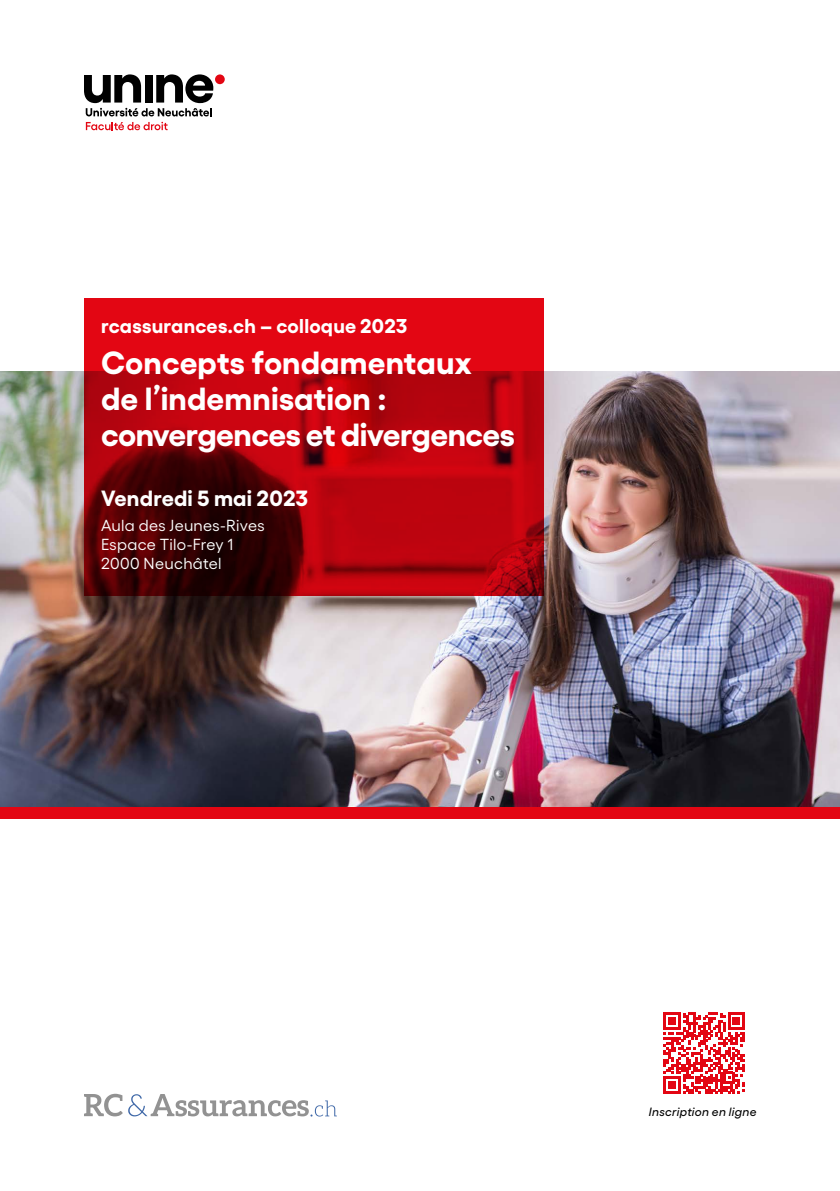
<style>
.page{position:relative;width:840px;height:1191px;background:#fff}
.page>*{position:absolute;margin:0;border:0;box-sizing:border-box;transform-origin:0 0}
.Titre_Pg_couv{font:700 32px/36px "Gellix";color:#fff}
.Date_colloque{font:700 22px "Gellix";letter-spacing:.01em;color:#fff}
.Date_colloque-2{font:700 20px "Gellix";letter-spacing:.01em;color:#fff}
.Lieu{font:16px "Gellix";letter-spacing:.015em;color:#fff}
.t1{font:italic 500 12px "Gellix";letter-spacing:.025em;color:#000}
</style>
<div class="page">
<img style="left:0;top:371px;width:839px;height:436px">
<svg style="left:84px;top:298px;width:459px;height:297px;background:#a8030d"></svg>
<div style="left:0;top:807px;width:839px;height:12px;background:#e30613"></div>
<svg style="left:663px;top:1012px;width:81px;height:82px"></svg>
<svg style="left:86px;top:122px;width:81px;height:8px"></svg>
<div style="left:215px;top:74px;width:10px;height:10px;background:#e30613;border-radius:50%"></div>
<svg style="left:84px;top:74px;width:129px;height:42px"></svg>
<svg style="left:84px;top:1093px;width:252px;height:23px"></svg>
<p class="Date_colloque-2" style="left:101px;top:310px;width:307px">rcassurances.ch – colloque 2023</p>
<p class="Titre_Pg_couv" style="left:101px;top:341px;width:415px">Concepts fondamentaux de l’indemnisation : convergences et divergences</p>
<p class="Date_colloque" style="left:101px;top:480px;width:208px">Vendredi 5 mai 2023</p>
<p class="Lieu" style="left:101px;top:513px;width:165px">Aula des Jeunes-Rives</p>
<p class="Lieu" style="left:101px;top:532px;width:134px">Espace Tilo-Frey 1</p>
<p class="Lieu" style="left:101px;top:551px;width:122px">2000 Neuchâtel</p>
<p class="t1" style="left:648px;top:1102px;width:109px">Inscription en ligne</p>
</div>
